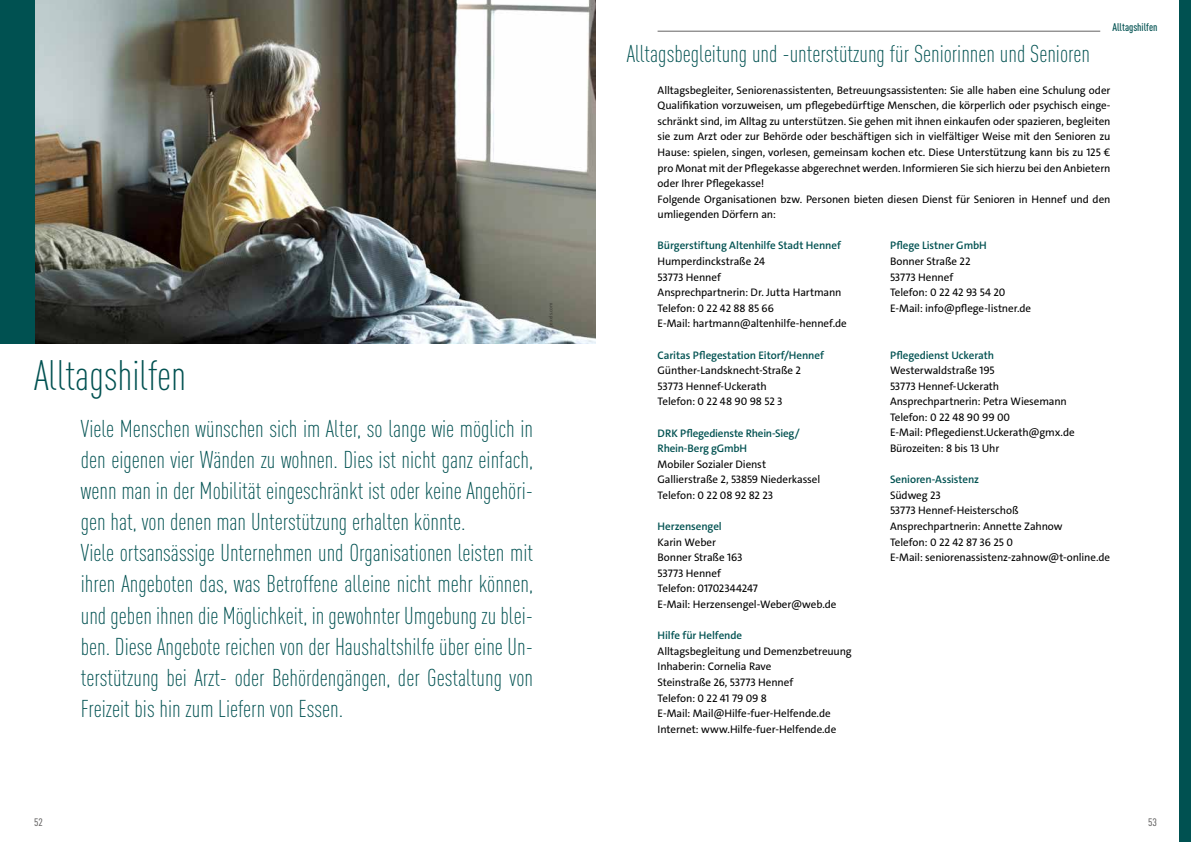
<style>
.page{position:relative;width:1191px;height:842px;background:#fff}
.page>*{position:absolute;margin:0;border:0;box-sizing:border-box;transform-origin:0 0}
.t1{font:300 condensed 42px "DIN Pro";color:#005151}
.t2{font:300 condensed 24px/31.2px "DIN Pro";color:#005151}
.t3{font:11px/15.6px "The Sans";letter-spacing:-.01em;color:#000}
.t4{font:600 11px/15.6px "The Sans";letter-spacing:-.005em;color:#005151}
.t5{font:500 condensed 11px "DIN Pro";color:#005151}
.t6{font:11px "D DIN Condensed";color:#646363}
.t7{font:5px "The Sans";letter-spacing:.015em;color:#3d3e36}
</style>
<div class="page">
<img style="left:34px;top:0;width:561px;height:343px">
<div style="left:1179px;top:0;width:12px;height:842px;background:#005151"></div>
<div style="left:0;top:0;width:34px;height:343px;background:#005151"></div>
<hr style="left:657px;top:31px;width:443px;height:1px;background:#646363">
<h1 class="t1" style="left:34px;top:345px;width:153px">Alltagshilfen</h1>
<p class="t2" style="left:81px;top:411px;width:454px">Viele Menschen wünschen sich im Alter, so lange wie möglich in den eigenen vier Wänden zu wohnen. Dies ist nicht ganz einfach, wenn man in der Mobilität eingeschränkt ist oder keine Angehöri&shy;gen hat, von denen man Unterstützung erhalten könnte.<br>Viele ortsansässige Unternehmen und Organisationen leisten mit ihren Angeboten das, was Betroffene alleine nicht mehr können, und geben ihnen die Möglichkeit, in gewohnter Umgebung zu blei&shy;ben. Diese Angebote reichen von der Haushaltshilfe über eine Un&shy;terstützung bei Arzt- oder Behördengängen, der Gestaltung von Freizeit bis hin zum Liefern von Essen.</p>
<p class="t7" style="left:547px;top:327px;width:27px;rotate:-90deg">pexels.com</p>
<h2 class="t2" style="left:626px;top:37px;width:465px">Alltagsbegleitung und -unterstützung für Seniorinnen und Senioren</h2>
<p class="t5" style="left:1112px;top:19px;width:46px">Alltagshilfen</p>
<p class="t3" style="left:657px;top:82px;width:454px">Alltagsbegleiter, Seniorenassistenten, Betreuungsassistenten: Sie alle haben eine Schulung oder Qualifikation vorzuweisen, um pflegebedürftige Menschen, die körperlich oder psychisch einge&shy;schränkt sind, im Alltag zu unterstützen. Sie gehen mit ihnen einkaufen oder spazieren, begleiten sie zum Arzt oder zur Behörde oder beschäftigen sich in vielfältiger Weise mit den Senioren zu Hause: spielen, singen, vorlesen, gemeinsam kochen etc. Diese Unterstützung kann bis zu 125 € pro Monat mit der Pflegekasse abgerechnet werden. Informieren Sie sich hierzu bei den Anbietern oder Ihrer Pflegekasse!<br>Folgende Organisationen bzw. Personen bieten diesen Dienst für Senioren in Hennef und den umliegenden Dörfern an:</p>
<p class="t4" style="left:657px;top:238px;width:185px">Bürgerstiftung Altenhilfe Stadt Hennef</p>
<p class="t3" style="left:657px;top:254px;width:191px">Humperdinckstraße 24<br>53773 Hennef<br>Ansprechpartnerin: Dr. Jutta Hartmann<br>Telefon: 0 22 42 88 85 66<br>E-Mail: hartmann@altenhilfe-hennef.de</p>
<p class="t4" style="left:657px;top:347px;width:168px">Caritas Pflegestation Eitorf/Hennef</p>
<p class="t3" style="left:657px;top:363px;width:145px">Günther-Landsknecht-Straße 2<br>53773 Hennef-Uckerath<br>Telefon: 0 22 48 90 98 52 3</p>
<p class="t4" style="left:657px;top:425px;width:143px">DRK Pflegedienste Rhein-Sieg/<br>Rhein-Berg gGmbH</p>
<p class="t3" style="left:657px;top:456px;width:164px">Mobiler Sozialer Dienst<br>Gallierstraße 2, 53859 Niederkassel<br>Telefon: 0 22 08 92 82 23</p>
<p class="t4" style="left:657px;top:519px;width:66px">Herzensengel</p>
<p class="t3" style="left:657px;top:534px;width:180px">Karin Weber<br>Bonner Straße 163<br>53773 Hennef<br>Telefon: 01702344247<br>E-Mail: Herzensengel-Weber@web.de</p>
<p class="t4" style="left:657px;top:628px;width:86px">Hilfe für Helfende</p>
<p class="t3" style="left:657px;top:643px;width:196px">Alltagsbegleitung und Demenzbetreuung Inhaberin: Cornelia Rave<br>Steinstraße 26, 53773 Hennef<br>Telefon: 0 22 41 79 09 8<br>E-Mail: Mail@Hilfe-fuer-Helfende.de Internet: www.Hilfe-fuer-Helfende.de</p>
<p class="t4" style="left:890px;top:238px;width:98px">Pflege Listner GmbH</p>
<p class="t3" style="left:890px;top:254px;width:143px">Bonner Straße 22<br>53773 Hennef<br>Telefon: 0 22 42 93 54 20<br>E-Mail: info@pflege-listner.de</p>
<p class="t4" style="left:890px;top:347px;width:106px">Pflegedienst Uckerath</p>
<p class="t3" style="left:890px;top:363px;width:186px">Westerwaldstraße 195<br>53773 Hennef-Uckerath<br>Ansprechpartnerin: Petra Wiesemann<br>Telefon: 0 22 48 90 99 00<br>E-Mail: Pflegedienst.Uckerath@gmx.de<br>Bürozeiten: 8 bis 13 Uhr</p>
<p class="t4" style="left:890px;top:472px;width:91px">Senioren-Assistenz</p>
<p class="t3" style="left:890px;top:487px;width:222px">Südweg 23<br>53773 Hennef-Heisterschoß<br>Ansprechpartnerin: Annette Zahnow<br>Telefon: 0 22 42 87 36 25 0<br>E-Mail: seniorenassistenz-zahnow@t-online.de</p>
<p class="t6" style="left:34px;top:816px;width:10px">52</p>
<p class="t6" style="left:1148px;top:816px;width:10px">53</p>
</div>
